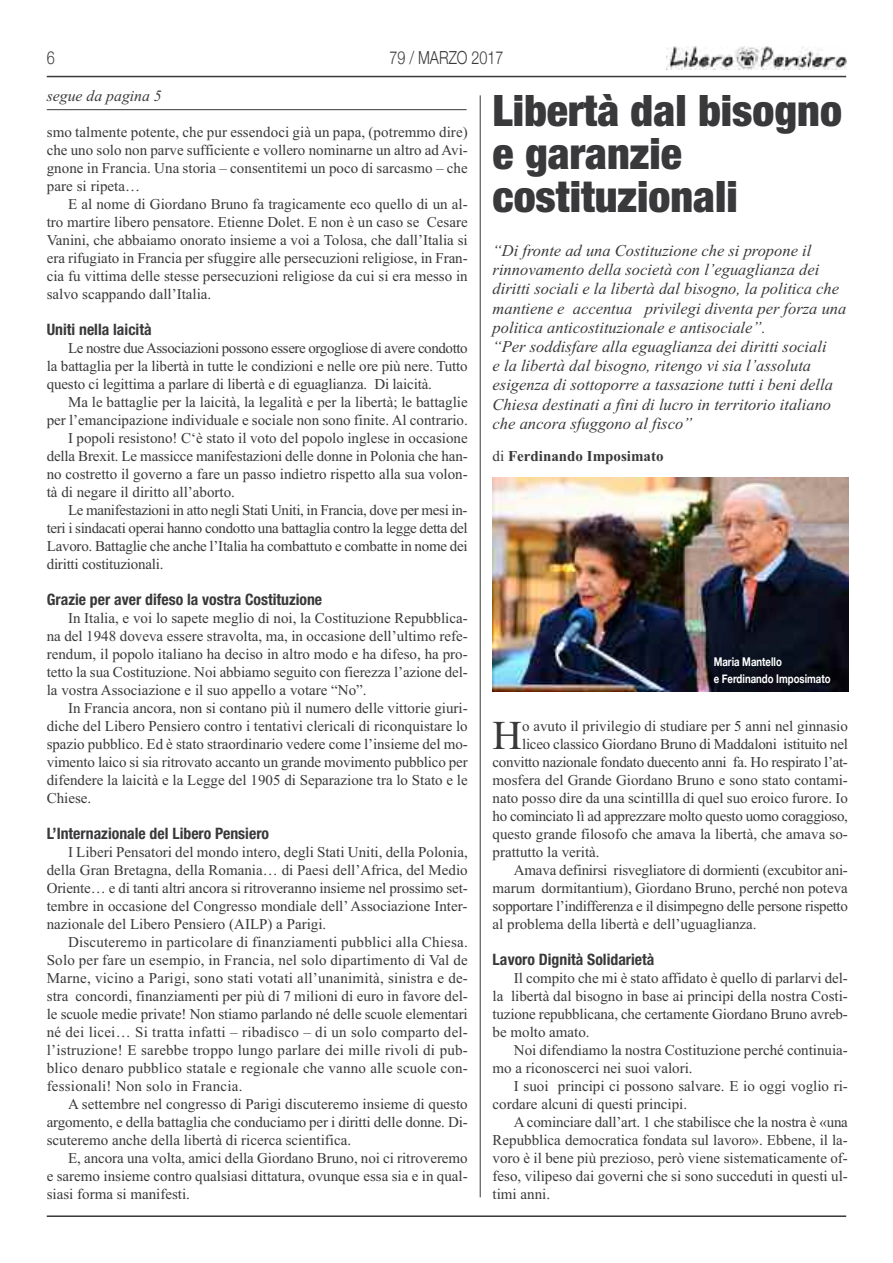
<style>
.page{position:relative;width:893px;height:1263px;background:#fff}
.page>*{position:absolute;margin:0;border:0;box-sizing:border-box;transform-origin:0 0}
.t1{font:900 condensed 43.35px/42.6px "Helvetica Neue";color:#39383a}
.t2{font:40.95px "Times New Roman";color:#39383a}
.t3{font:300 18px "Helvetica Neue";color:#39383a;scale:.8 1}
.t4{font:italic 16.5px/19.2px "Times New Roman";color:#39383a}
.t5{font:700 condensed 15.75px "Helvetica Neue";color:#39383a}
.t6{font:italic 15.75px "Times New Roman";color:#39383a}
.t7{font:15px/18px "Times New Roman";color:#39383a;text-align:justify}
.t8{font:15px "Times New Roman";letter-spacing:-.02em;color:#39383a}
.t9{font:15px "Times New Roman";letter-spacing:-.025em;color:#39383a}
.t10{font:700 15px "Times New Roman";color:#39383a}
.t11{font:700 12px/17.2px "Helvetica Neue";color:#fff;scale:.8 1}
.s1{font-weight:400}
</style>
<div class="page">
<hr style="left:47px;top:76px;width:799px;height:1px;background:#39383a">
<hr style="left:47px;top:1215px;width:799px;height:2px;background:#39383a">
<img style="left:667px;top:46px;width:179px;height:23px">
<hr style="left:47px;top:109px;width:420px;height:1px;background:#39383a">
<hr style="left:480px;top:95px;width:1px;height:1102px;background:#39383a">
<img style="left:493px;top:478px;width:355px;height:213px">
<p class="t3" style="left:47px;top:47px;width:12px">6</p>
<p class="t3" style="left:389px;top:47px;width:144px">79 / MARZO 2017</p>
<p class="t6" style="left:47px;top:86px;width:117px">segue da pagina 5</p>
<h1 class="t1" style="left:493px;top:87px;width:351px">Libertà dal bisogno e garanzie costituzionali</h1>
<p class="t4" style="left:493px;top:241px;width:355px">“Di fronte ad una Costituzione che si propone il rinnovamento della società con l’eguaglianza dei diritti sociali e la libertà dal bisogno, la politica che mantiene e accentua privilegi diventa per forza una politica anticostituzionale e antisociale”.<br>“Per soddisfare alla eguaglianza dei diritti sociali<br>e la libertà dal bisogno, ritengo vi sia l’assoluta esigenza di sottoporre a tassazione tutti i beni della Chiesa destinati a fini di lucro in territorio italiano che ancora sfuggono al fisco”</p>
<p class="t7" style="left:47px;top:123px;width:423px">smo talmente potente, che pur essendoci già un papa, (potremmo dire) che uno solo non parve sufficiente e vollero nominarne un altro ad Avi&shy;gnone in Francia. Una storia – consentitemi un poco di sarcasmo – che pare si ripeta…</p>
<p class="t7" style="left:47px;top:195px;width:422px;text-indent:21px">E al nome di Giordano Bruno fa tragicamente eco quello di un al&shy;tro martire libero pensatore. Etienne Dolet. E non è un caso se Cesare Vanini, che abbaiamo onorato insieme a voi a Tolosa, che dall’Italia si era rifugiato in Francia per sfuggire alle persecuzioni religiose, in Fran&shy;cia fu vittima delle stesse persecuzioni religiose da cui si era messo in salvo scappando dall’Italia.</p>
<p class="t5" style="left:47px;top:324px;width:106px">Uniti nella laicità</p>
<p class="t7" style="left:47px;top:339px;width:422px;text-indent:21px">Le nostre dueAssociazioni possono essere orgogliose di avere condotto la battaglia per la libertà in tutte le condizioni e nelle ore più nere. Tutto questo ci legittima a parlare di libertà e di eguaglianza. Di laicità.</p>
<p class="t7" style="left:68px;top:393px;width:401px">Ma le battaglie per la laicità, la legalità e per la libertà; le battaglie</p>
<p class="t7" style="left:47px;top:411px;width:422px">per l’emancipazione individuale e sociale non sono finite. Al contrario.</p>
<p class="t7" style="left:68px;top:429px;width:401px">I popoli resistono! C‘è stato il voto del popolo inglese in occasione</p>
<p class="t7" style="left:47px;top:447px;width:422px">della Brexit. Le massicce manifestazioni delle donne in Polonia che han-</p>
<p class="t7" style="left:47px;top:465px;width:422px">no costretto il governo a fare un passo indietro rispetto alla sua volon-</p>
<p class="t7" style="left:47px;top:483px;width:190px">tà di negare il diritto all’aborto.</p>
<p class="t8" style="left:68px;top:501px;width:401px">Le manifestazioni in atto negli Stati Uniti, in Francia, dove per mesi in-</p>
<p class="t8" style="left:47px;top:519px;width:422px">teri i sindacati operai hanno condotto una battaglia contro la legge detta del</p>
<p class="t7" style="left:47px;top:537px;width:422px">Lavoro. Battaglie che anche l’Italia ha combattuto e combatte in nome dei</p>
<p class="t7" style="left:47px;top:555px;width:118px">diritti costituzionali.</p>
<p class="t5" style="left:47px;top:594px;width:277px">Grazie per aver difeso la vostra Costituzione</p>
<p class="t7" style="left:47px;top:609px;width:422px;text-indent:21px">In Italia, e voi lo sapete meglio di noi, la Costituzione Repubblica&shy;na del 1948 doveva essere stravolta, ma, in occasione dell’ultimo refe&shy;rendum, il popolo italiano ha deciso in altro modo e ha difeso, ha pro&shy;tetto la sua Costituzione. Noi abbiamo seguito con fierezza l’azione del&shy;la vostra Associazione e il suo appello a votare “No”.</p>
<p class="t7" style="left:47px;top:699px;width:422px;text-indent:21px">In Francia ancora, non si contano più il numero delle vittorie giuri&shy;diche del Libero Pensiero contro i tentativi clericali di riconquistare lo spazio pubblico. Ed è stato straordinario vedere come l’insieme del mo&shy;vimento laico si sia ritrovato accanto un grande movimento pubblico per difendere la laicità e la Legge del 1905 di Separazione tra lo Stato e le Chiese.</p>
<p class="t5" style="left:47px;top:828px;width:224px">L’Internazionale del Libero Pensiero</p>
<p class="t7" style="left:47px;top:843px;width:422px;text-indent:21px">I Liberi Pensatori del mondo intero, degli Stati Uniti, della Polonia, della Gran Bretagna, della Romania… di Paesi dell’Africa, del Medio Oriente… e di tanti altri ancora si ritroveranno insieme nel prossimo set&shy;tembre in occasione del Congresso mondiale dell’Associazione Inter&shy;nazionale del Libero Pensiero (AILP) a Parigi.</p>
<p class="t7" style="left:47px;top:933px;width:423px;text-indent:21px">Discuteremo in particolare di finanziamenti pubblici alla Chiesa.<br>Solo per fare un esempio, in Francia, nel solo dipartimento di Val de Marne, vicino a Parigi, sono stati votati all’unanimità, sinistra e de&shy;stra concordi, finanziamenti per più di 7 milioni di euro in favore del&shy;le scuole medie private! Non stiamo parlando né delle scuole elementari né dei licei… Si tratta infatti – ribadisco – di un solo comparto del&shy;l’istruzione! E sarebbe troppo lungo parlare dei mille rivoli di pub&shy;blico denaro pubblico statale e regionale che vanno alle scuole con&shy;fessionali! Non solo in Francia.</p>
<p class="t7" style="left:47px;top:1095px;width:422px;text-indent:21px">A settembre nel congresso di Parigi discuteremo insieme di questo argomento, e della battaglia che conduciamo per i diritti delle donne. Di&shy;scuteremo anche della libertà di ricerca scientifica.</p>
<p class="t7" style="left:47px;top:1149px;width:422px;text-indent:21px">E, ancora una volta, amici della Giordano Bruno, noi ci ritroveremo e saremo insieme contro qualsiasi dittatura, ovunque essa sia e in qual&shy;siasi forma si manifesti.</p>
<p class="t10" style="left:493px;top:447px;width:172px"><span class="s1">di</span> Ferdinando Imposimato</p>
<p class="t11" style="left:714px;top:652px;width:148px">Maria Mantello<br>e Ferdinando Imposimato</p>
<h2 class="t2" style="left:493px;top:711px;width:31px">H</h2>
<p class="t7" style="left:522px;top:717px;width:327px">o avuto il privilegio di studiare per 5 anni nel ginnasio</p>
<p class="t7" style="left:522px;top:735px;width:327px">liceo classico Giordano Bruno di Maddaloni istituito nel</p>
<p class="t8" style="left:493px;top:753px;width:357px">convitto nazionale fondato duecento anni fa. Ho respirato l’at-</p>
<p class="t7" style="left:493px;top:771px;width:357px">mosfera del Grande Giordano Bruno e sono stato contami-</p>
<p class="t7" style="left:493px;top:789px;width:357px">nato posso dire da una scintillla di quel suo eroico furore. Io</p>
<p class="t9" style="left:493px;top:807px;width:357px">ho cominciato lì ad apprezzare molto questo uomo coraggioso,</p>
<p class="t7" style="left:493px;top:825px;width:357px">questo grande filosofo che amava la libertà, che amava so-</p>
<p class="t7" style="left:493px;top:843px;width:109px">prattutto la verità.</p>
<p class="t7" style="left:514px;top:861px;width:336px">Amava definirsi risvegliatore di dormienti (excubitor ani-</p>
<p class="t7" style="left:493px;top:879px;width:357px">marum dormitantium), Giordano Bruno, perché non poteva</p>
<p class="t8" style="left:493px;top:897px;width:357px">sopportare l’indifferenza e il disimpegno delle persone rispetto</p>
<p class="t7" style="left:493px;top:915px;width:266px">al problema della libertà e dell’uguaglianza.</p>
<p class="t5" style="left:493px;top:954px;width:163px">Lavoro Dignità Solidarietà</p>
<p class="t7" style="left:493px;top:969px;width:357px;text-indent:21px">Il compito che mi è stato affidato è quello di parlarvi del&shy;la libertà dal bisogno in base ai principi della nostra Costi&shy;tuzione repubblicana, che certamente Giordano Bruno avreb&shy;be molto amato.</p>
<p class="t7" style="left:493px;top:1041px;width:357px;text-indent:21px">Noi difendiamo la nostra Costituzione perché continuia&shy;mo a riconoscerci nei suoi valori.</p>
<p class="t7" style="left:493px;top:1077px;width:357px;text-indent:21px">I suoi principi ci possono salvare. E io oggi voglio ri&shy;cordare alcuni di questi principi.</p>
<p class="t7" style="left:493px;top:1113px;width:357px;text-indent:21px">A cominciare dall’art. 1 che stabilisce che la nostra è «una Repubblica democratica fondata sul lavoro». Ebbene, il la&shy;voro è il bene più prezioso, però viene sistematicamente of&shy;feso, vilipeso dai governi che si sono succeduti in questi ul&shy;timi anni.</p>
</div>
